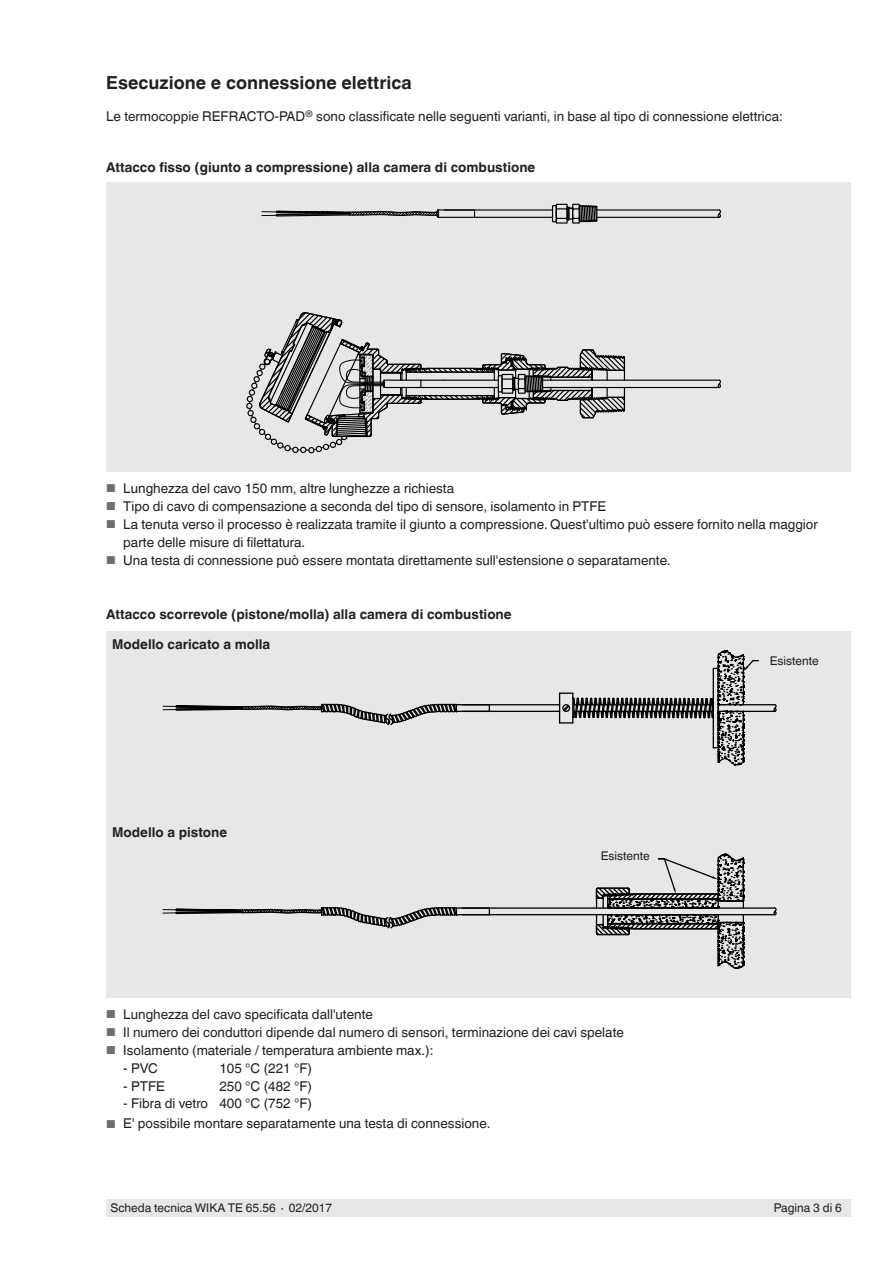
<style>
.page{position:relative;width:893px;height:1263px;background:#fff}
.page>*{position:absolute;margin:0;border:0;box-sizing:border-box;transform-origin:0 0}
.t1{font:700 18px "Helvetica World";color:#231f20}
.t2{font:13.5px/18px "Helvetica World";color:#231f20}
.t3{font:700 13.5px "Helvetica World";color:#231f20}
.t4{font:12px "Helvetica World";color:#231f20}
.s1{font-size:11.55px;color:#6c6d70}
</style>
<div class="page">
<div style="left:106px;top:1199px;width:744px;height:17px;background:#e6e7e9"></div>
<div style="left:106px;top:183px;width:744px;height:289px;background:#e6e7e9"></div>
<div style="left:106px;top:631px;width:744px;height:367px;background:#e6e7e9"></div>
<hr style="left:718px;top:711px;width:57px;height:1px;background:#000">
<hr style="left:718px;top:704px;width:57px;height:1px;background:#000">
<svg style="left:773px;top:704px;width:4px;height:8px"></svg>
<hr style="left:456px;top:704px;width:104px;height:1px;background:#000">
<hr style="left:456px;top:711px;width:104px;height:1px;background:#000">
<hr style="left:559px;top:693px;width:1px;height:30px;background:#000">
<svg style="left:560px;top:650px;width:198px;height:116px"></svg>
<hr style="left:489px;top:914px;width:286px;height:1px;background:#000">
<hr style="left:489px;top:907px;width:286px;height:2px;background:#000">
<svg style="left:773px;top:907px;width:4px;height:9px"></svg>
<svg style="left:595px;top:853px;width:150px;height:116px"></svg>
<svg style="left:163px;top:703px;width:327px;height:22px"></svg>
<svg style="left:163px;top:907px;width:327px;height:22px"></svg>
<hr style="left:543px;top:387px;width:176px;height:1px;background:#000">
<hr style="left:543px;top:380px;width:176px;height:1px;background:#000">
<svg style="left:717px;top:379px;width:4px;height:10px"></svg>
<hr style="left:475px;top:217px;width:77px;height:1px;background:#000">
<hr style="left:475px;top:209px;width:77px;height:2px;background:#000">
<hr style="left:597px;top:217px;width:122px;height:1px;background:#000">
<hr style="left:597px;top:209px;width:122px;height:2px;background:#000">
<svg style="left:717px;top:209px;width:4px;height:9px"></svg>
<hr style="left:438px;top:209px;width:37px;height:2px;background:#000">
<svg style="left:551px;top:203px;width:47px;height:21px"></svg>
<hr style="left:438px;top:217px;width:37px;height:1px;background:#000">
<svg style="left:262px;top:209px;width:178px;height:9px"></svg>
<svg style="left:246px;top:312px;width:380px;height:141px"></svg>
<h1 class="t1" style="left:106px;top:73px;width:307px">Esecuzione e connessione elettrica</h1>
<p class="t2" style="left:106px;top:107px;width:678px">Le termocoppie REFRACTO-PAD<sup>®</sup> sono classificate nelle seguenti varianti, in base al tipo di connessione elettrica:</p>
<p class="t3" style="left:106px;top:159px;width:430px">Attacco fisso (giunto a compressione) alla camera di combustione</p>
<p class="t2" style="left:106px;top:479px;width:349px"><span class="s1">■</span> Lunghezza del cavo 150 mm, altre lunghezze a richiesta</p>
<p class="t2" style="left:106px;top:497px;width:501px"><span class="s1">■</span> Tipo di cavo di compensazione a seconda del tipo di sensore, isolamento in PTFE</p>
<p class="t2" style="left:123px;top:515px;width:696px;text-indent:-17px"><span class="s1">■</span> La tenuta verso il processo è realizzata tramite il giunto a compressione. Quest'ultimo può essere fornito nella maggior parte delle misure di filettatura.</p>
<p class="t2" style="left:106px;top:551px;width:566px"><span class="s1">■</span> Una testa di connessione può essere montata direttamente sull'estensione o separatamente.</p>
<p class="t3" style="left:106px;top:606px;width:407px">Attacco scorrevole (pistone/molla) alla camera di combustione</p>
<p class="t3" style="left:112px;top:637px;width:160px">Modello caricato a molla</p>
<p class="t3" style="left:112px;top:825px;width:116px">Modello a pistone</p>
<p class="t4" style="left:601px;top:848px;width:51px">Esistente</p>
<p class="t2" style="left:106px;top:1005px;width:268px"><span class="s1">■</span> Lunghezza del cavo specificata dall'utente</p>
<p class="t2" style="left:106px;top:1023px;width:519px"><span class="s1">■</span> Il numero dei conduttori dipende dal numero di sensori, terminazione dei cavi spelate</p>
<p class="t2" style="left:106px;top:1041px;width:329px"><span class="s1">■</span> Isolamento (materiale / temperatura ambiente max.):</p>
<p class="t2" style="left:123px;top:1060px;width:36px">- PVC</p>
<p class="t2" style="left:219px;top:1060px;width:94px">105 °C (221 °F)</p>
<p class="t2" style="left:123px;top:1077px;width:43px">- PTFE</p>
<p class="t2" style="left:219px;top:1077px;width:94px">250 °C (482 °F)</p>
<p class="t2" style="left:123px;top:1094px;width:190px">- Fibra di vetro 400 °C (752 °F)</p>
<p class="t2" style="left:106px;top:1114px;width:386px"><span class="s1">■</span> E' possibile montare separatamente una testa di connessione.</p>
<p class="t4" style="left:770px;top:653px;width:51px">Esistente</p>
<p class="t4" style="left:111px;top:1201px;width:223px">Scheda tecnica WIKA TE 65.56 ∙ 02/2017</p>
<p class="t4" style="left:774px;top:1201px;width:70px">Pagina 3 di 6</p>
</div>
